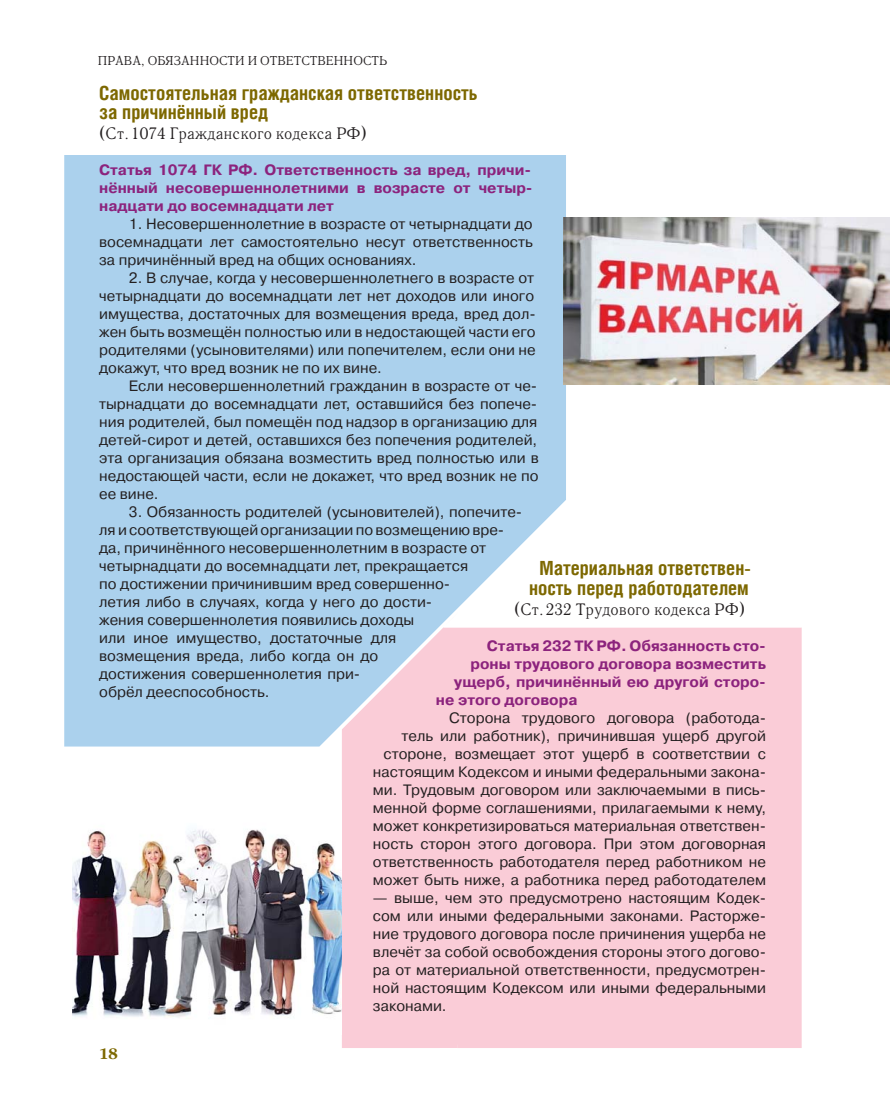
<style>
.page{position:relative;width:893px;height:1106px;background:#fff}
.page>*{position:absolute;margin:0;border:0;box-sizing:border-box;transform-origin:0 0}
.t1{font:700 19.5px/19.8px "Helios Cond C";color:#7d6800;text-align:center}
.t2{font:16.5px "Quant Antiqua C";color:#231f20}
.t3{font:15px/18px "Pragmatica C";color:#231f20;text-align:justify}
.t4{font:700 15px/18px "Pragmatica C";color:#8c237d;text-align:justify}
.t5{font:700 15px "Garamond C";color:#7d6800}
.t6{font:12.75px "Quant Antiqua C";color:#231f20}
</style>
<div class="page">
<div style="left:342px;top:627px;width:460px;height:421px;background:#faccd7"></div>
<hr style="left:440px;top:1044px;width:17px;height:4px;background:#faccd7">
<svg style="left:64px;top:155px;width:502px;height:591px;background:#b3d2eb"></svg>
<img style="left:72px;top:829px;width:270px;height:189px">
<img style="left:564px;top:217px;width:325px;height:167px">
<p class="t6" style="left:98px;top:55px;width:291px">ПРАВА, ОБЯЗАННОСТИ И ОТВЕТСТВЕННОСТЬ</p>
<h1 class="t1" style="left:99px;top:85px;width:380px;text-align:left">Самостоятельная гражданская ответственность за причинённый вред</h1>
<p class="t2" style="left:99px;top:126px;width:269px">(Ст. 1074 Гражданского кодекса РФ)</p>
<p class="t4" style="left:99px;top:163px;width:435px">Статья 1074 ГК РФ. Ответственность за вред, причи&shy;нённый несовершеннолетними в возрасте от четыр&shy;надцати до восемнадцати лет</p>
<p class="t3" style="left:99px;top:217px;width:435px;text-indent:30px">1. Несовершеннолетние в возрасте от четырнадцати до восемнадцати лет самостоятельно несут ответственность за причинённый вред на общих основаниях.</p>
<p class="t3" style="left:99px;top:271px;width:438px;text-indent:30px">2. В случае, когда у несовершеннолетнего в возрасте от четырнадцати до восемнадцати лет нет доходов или иного имущества, достаточных для возмещения вреда, вред дол&shy;жен быть возмещён полностью или в недостающей части его родителями (усыновителями) или попечителем, если они не докажут, что вред возник не по их вине.</p>
<p class="t3" style="left:99px;top:379px;width:441px;text-indent:30px">Если несовершеннолетний гражданин в возрасте от че&shy;тырнадцати до восемнадцати лет, оставшийся без попече&shy;ния родителей, был помещён под надзор в организацию для детей-сирот и детей, оставшихся без попечения родителей, эта организация обязана возместить вред полностью или в недостающей части, если не докажет, что вред возник не по ее вине.</p>
<p class="t3" style="left:99px;top:505px;width:425px;text-align:left;text-indent:30px">3. Обязанность родителей (усыновителей), попечите&shy;ля и соответствующей организации по возмещению вре&shy;да, причинённого несовершеннолетним в возрасте от четырнадцати до восемнадцати лет, прекращается<br>по достижении причинившим вред совершенно-<br>летия либо в случаях, когда у него до дости-<br>жения совершеннолетия появились доходы<br>или иное имущество, достаточные для<br>возмещения вреда, либо когда он до<br>достижения совершеннолетия при-<br>обрёл дееспособность.</p>
<h1 class="t1" style="left:529px;top:560px;width:223px">Материальная ответствен&shy;ность перед работодателем</h1>
<p class="t2" style="left:514px;top:601px;width:233px">(Ст. 232 Трудового кодекса РФ)</p>
<p class="t4" style="left:487px;top:638px;width:281px">Статья 232 ТК РФ. Обязанность сто-</p>
<p class="t4" style="left:470px;top:656px;width:297px">роны трудового договора возместить</p>
<p class="t4" style="left:454px;top:674px;width:314px">ущерб, причинённый ею другой сторо-</p>
<p class="t4" style="left:436px;top:692px;width:143px">не этого договора</p>
<p class="t3" style="left:373px;top:710px;width:395px;text-align:right">Сторона трудового договора (работода-<br>тель или работник), причинившая ущерб другой стороне, возмещает этот ущерб в соответствии с настоящим Кодексом и иными федеральными закона&shy;ми. Трудовым договором или заключаемыми в пись&shy;менной форме соглашениями, прилагаемыми к нему, может конкретизироваться материальная ответствен&shy;ность сторон этого договора. При этом договорная ответственность работодателя перед работником не может быть ниже, а работника перед работодателем</p>
<p class="t3" style="left:373px;top:890px;width:395px">— выше, чем это предусмотрено настоящим Кодек&shy;сом или иными федеральными законами. Расторже&shy;ние трудового договора после причинения ущерба не влечёт за собой освобождения стороны этого догово&shy;ра от материальной ответственности, предусмотрен&shy;ной настоящим Кодексом или иными федеральными законами.</p>
<p class="t5" style="left:99px;top:1046px;width:20px">18</p>
</div>
